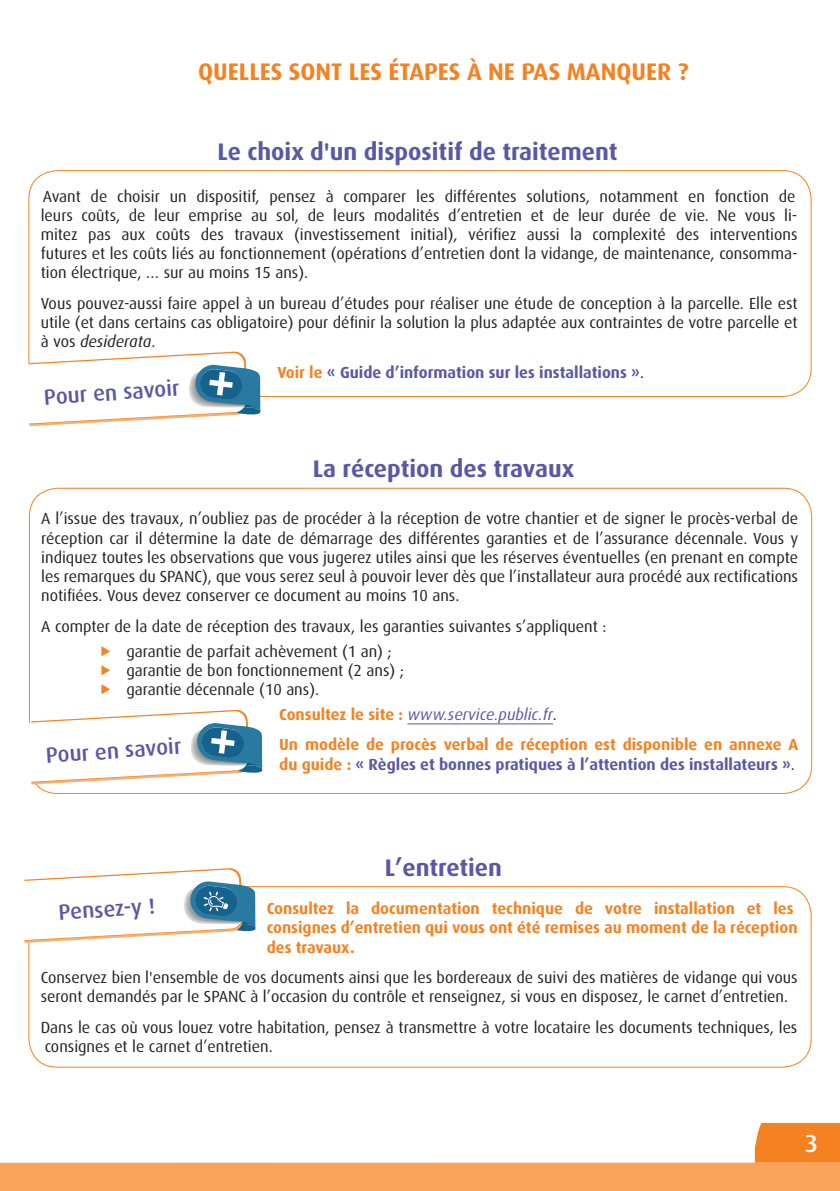
<style>
.page{position:relative;width:840px;height:1191px;background:#fff}
.page>*{position:absolute;margin:0;border:0;box-sizing:border-box;transform-origin:0 0}
.t1{font:500 24.8px "Dax OT";color:#fff}
.t2{font:700 24px "Dax";color:#5a57a5}
.t3{font:700 24px "Dax";color:#f58220}
.t4{font:500 22px "Dax";color:#5a57a5}
.t5{font:16px/19.2px "Dax OT";color:#231f20}
.t6{font:700 16px/19.2px "Dax";color:#f58220}
.t7{font:700 16px "Dax";color:#5a57a5}
.t8{font:italic 16px "Dax OT";color:#5a57a5}
.s1{font-style:italic}
.s2{color:#f58220}
.s3{font-family:"Dax OT";font-weight:400;color:#231f20}
.s4{font-family:"Dax";font-weight:700;font-style:normal;color:#f58220}
.s5{font-style:normal;color:#231f20}
.s6{color:#5a57a5}
</style>
<div class="page">
<svg style="left:0;top:1123px;width:839px;height:68px"></svg>
<div style="left:28px;top:886px;width:783px;height:181px;border:1px solid #f58220;border-radius:28px"></div>
<hr style="left:407px;top:723px;width:145px;height:1px;background:#5a57a5">
<svg style="left:28px;top:709px;width:235px;height:75px"></svg>
<svg style="left:28px;top:351px;width:233px;height:75px"></svg>
<svg style="left:24px;top:868px;width:232px;height:75px"></svg>
<h2 class="t3" style="left:198px;top:58px;width:491px">QUELLES SONT LES ÉTAPES À NE PAS MANQUER ?</h2>
<h2 class="t2" style="left:217px;top:138px;width:401px">Le choix d'un dispositif de traitement</h2>
<p class="t5" style="left:41px;top:186px;width:758px">Avant de choisir un dispositif, pensez à comparer les différentes solutions, notamment en fonction de leurs coûts, de leur emprise au sol, de leurs modalités d’entretien et de leur durée de vie. Ne vous li&shy;mitez pas aux coûts des travaux (investissement initial), vérifiez aussi la complexité des interventions futures et les coûts liés au fonctionnement (opérations d’entretien dont la vidange, de maintenance, consomma&shy;tion électrique, … sur au moins 15 ans).</p>
<p class="t5" style="left:41px;top:294px;width:758px;text-align:justify">Vous pouvez-aussi faire appel à un bureau d’études pour réaliser une étude de conception à la parcelle. Elle est utile (et dans certains cas obligatoire) pour définir la solution la plus adaptée aux contraintes de votre parcelle et à vos <span class="s1">desiderata</span>.</p>
<p class="t7" style="left:277px;top:363px;width:368px"><span class="s2">Voir le</span> « Guide d’information sur les installations »<span class="s3">.</span></p>
<h3 class="t4" style="left:43px;top:385px;width:137px;rotate:-4deg">Pour en savoir</h3>
<h2 class="t2" style="left:312px;top:455px;width:263px">La réception des travaux</h2>
<p class="t5" style="left:41px;top:509px;width:758px;text-align:justify">A l’issue des travaux, n’oubliez pas de procéder à la réception de votre chantier et de signer le procès-verbal de réception car il détermine la date de démarrage des différentes garanties et de l’assurance décennale. Vous y indiquez toutes les observations que vous jugerez utiles ainsi que les réserves éventuelles (en prenant en compte les remarques du SPANC), que vous serez seul à pouvoir lever dès que l’installateur aura procédé aux rectifications notifiées. Vous devez conserver ce document au moins 10 ans.</p>
<p class="t5" style="left:126px;top:614px;width:481px;line-height:24.8px;text-indent:-85px">A compter de la date de réception des travaux, les garanties suivantes s’appliquent : garantie de parfait achèvement (1 an) ;</p>
<p class="t5" style="left:126px;top:661px;width:279px">garantie de bon fonctionnement (2 ans) ; garantie décennale (10 ans).</p>
<p class="t8" style="left:279px;top:705px;width:279px"><span class="s4">Consultez le site :</span> www.service.public.fr<span class="s5">.</span></p>
<p class="t6" style="left:279px;top:735px;width:520px">Un modèle de procès verbal de réception est disponible en annexe A du guide : <span class="s6">« Règles et bonnes pratiques à l’attention des installateurs »</span><span class="s3">.</span></p>
<h3 class="t4" style="left:45px;top:743px;width:137px;rotate:-4deg">Pour en savoir</h3>
<h2 class="t2" style="left:384px;top:853px;width:119px">L’entretien</h2>
<h3 class="t4" style="left:58px;top:900px;width:98px;rotate:-4deg">Pensez-y !</h3>
<p class="t6" style="left:266px;top:899px;width:532px">Consultez la documentation technique de votre installation et les consignes d’entretien qui vous ont été remises au moment de la réception des travaux.</p>
<p class="t5" style="left:41px;top:968px;width:758px">Conservez bien l'ensemble de vos documents ainsi que les bordereaux de suivi des matières de vidange qui vous seront demandés par le SPANC à l’occasion du contrôle et renseignez, si vous en disposez, le carnet d’entretien.</p>
<p class="t5" style="left:41px;top:1017px;width:757px">Dans le cas où vous louez votre habitation, pensez à transmettre à votre locataire les documents techniques, les consignes et le carnet d’entretien.</p>
<h1 class="t1" style="left:804px;top:1129px;width:15px">3</h1>
</div>
